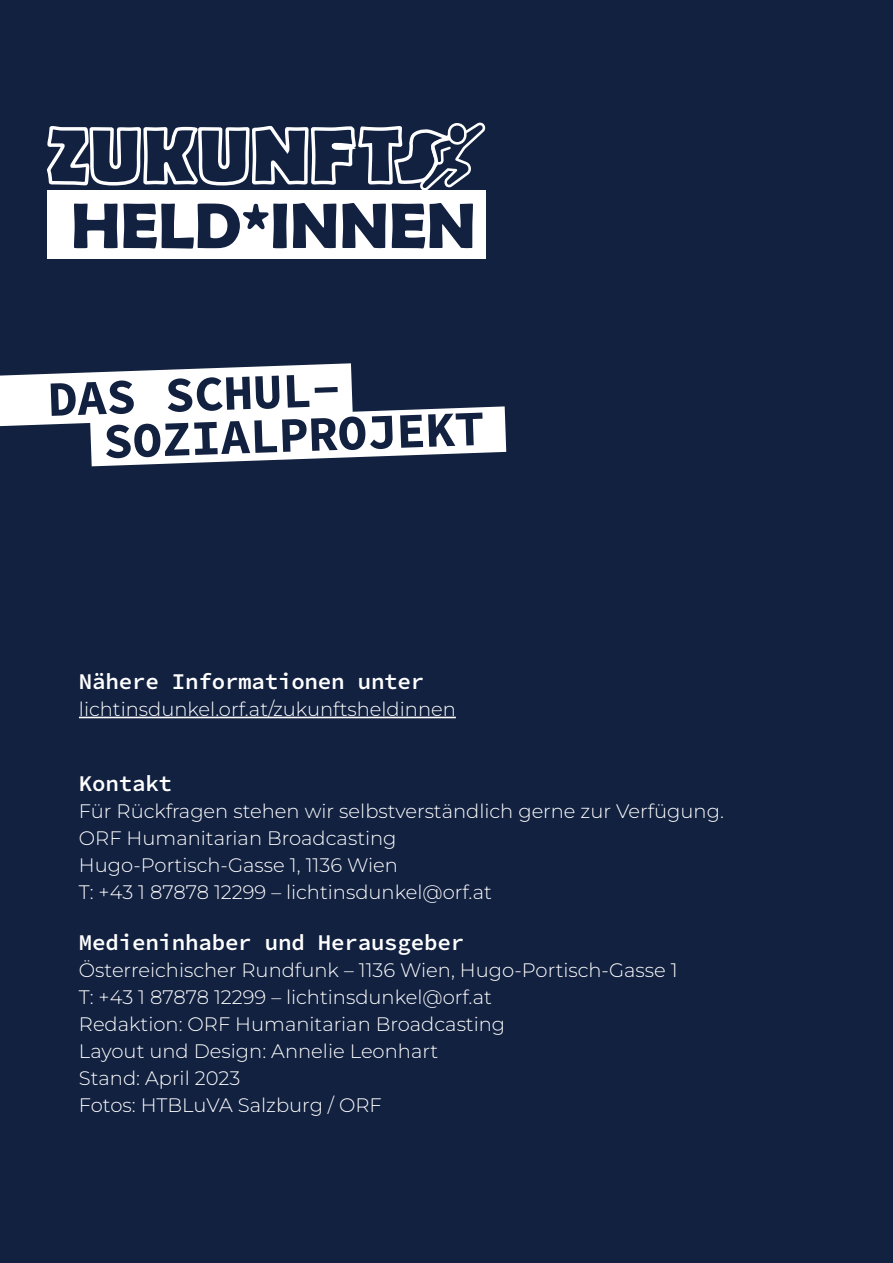
<style>
.page{position:relative;width:893px;height:1263px;background:#122140}
.page>*{position:absolute;margin:0;border:0;box-sizing:border-box;transform-origin:0 0}
.t1{font:700 64.8px "Berlin Sans FB Demi";color:#122140}
.t2{font:49.65px/44.1px "Source Code Variable";color:#122140}
.t3{font:22.5px "Source Code Variable";letter-spacing:-.01em;color:#fff}
.t4{font:100 19.5px/27px "Montserrat";color:#fff}
</style>
<div class="page">
<div style="left:47px;top:191px;width:438px;height:68px;background:#fff"></div>
<svg style="left:454px;top:122px;width:32px;height:69px"></svg>
<svg style="left:46px;top:123px;width:408px;height:68px"></svg>
<hr style="left:79px;top:717px;width:377px;height:1px;background:#fff">
<svg style="left:0;top:363px;width:506px;height:103px"></svg>
<h1 class="t1" style="left:71px;top:188px;width:406px">HELD*INNEN</h1>
<h2 class="t2" style="left:101px;top:377px;width:383px;text-indent:-54px;rotate:-2deg">DAS SCHUL-<br>SOZIALPROJEKT</h2>
<p class="t3" style="left:79px;top:665px;width:347px">Nähere Informationen unter</p>
<p class="t4" style="left:79px;top:695px;width:378px">lichtinsdunkel.orf.at/zukunftsheldinnen</p>
<p class="t3" style="left:79px;top:767px;width:95px">Kontakt</p>
<p class="t4" style="left:79px;top:797px;width:646px">Für Rückfragen stehen wir selbstverständlich gerne zur Verfügung.<br>ORF Humanitarian Broadcasting<br>Hugo-Portisch-Gasse 1, 1136 Wien<br>T: +43 1 87878 12299 – lichtinsdunkel@orf.at</p>
<p class="t3" style="left:79px;top:926px;width:387px">Medieninhaber und Herausgeber</p>
<p class="t4" style="left:79px;top:956px;width:600px">Österreichischer Rundfunk – 1136 Wien, Hugo-Portisch-Gasse 1<br>T: +43 1 87878 12299 – lichtinsdunkel@orf.at<br>Redaktion: ORF Humanitarian Broadcasting<br>Layout und Design: Annelie Leonhart<br>Stand: April 2023<br>Fotos: HTBLuVA Salzburg / ORF</p>
</div>
